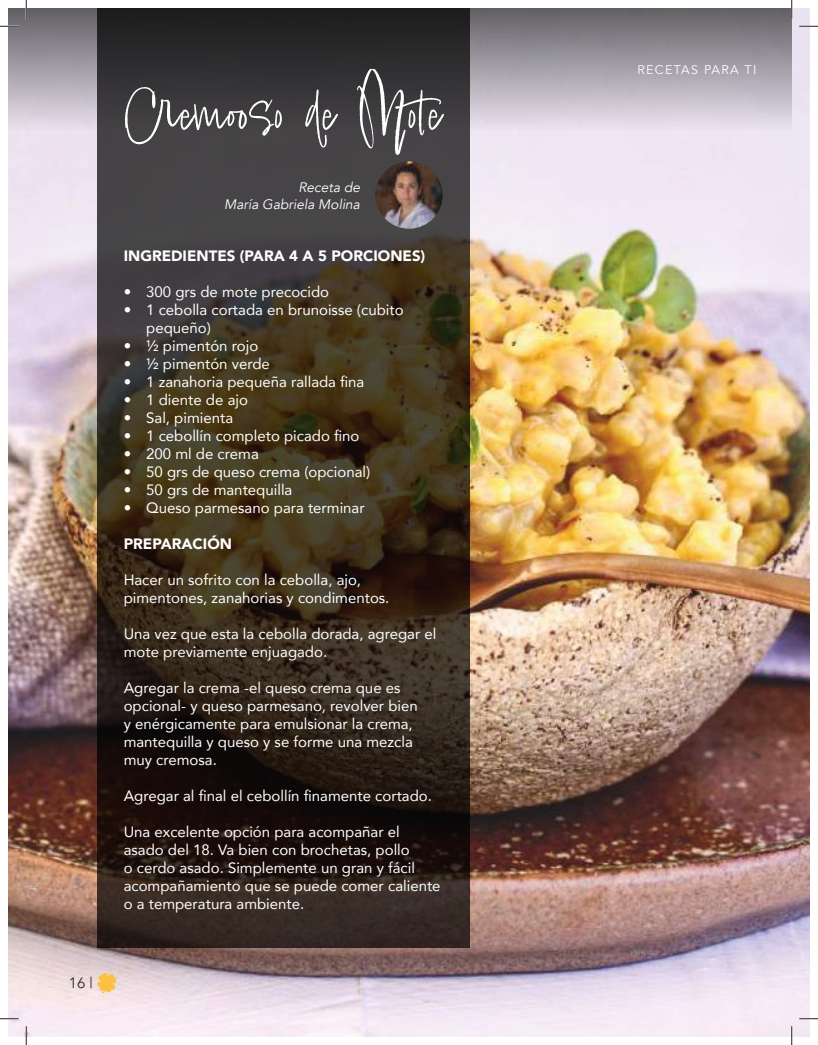
<style>
.page{position:relative;width:818px;height:1045px;background:#fff}
.page>*{position:absolute;margin:0;border:0;box-sizing:border-box;transform-origin:0 0}
.t1{font:87.5px "Audrielle No 1";color:#fff}
.t2{font:15px/18px "Avenir";color:#fff}
.t3{font:900 15px "Avenir";color:#fff}
.t4{font:15px "Avenir";color:#2b2b2a}
.t5{font:italic 13.75px/16.5px "Avenir";color:#fff;text-align:right}
.t6{font:12.5px "Avenir";letter-spacing:.1em;color:#fff}
</style>
<div class="page">
<img style="left:9px;top:9px;width:800px;height:1027px">
<div style="left:9px;top:9px;width:783px;height:122px;background:linear-gradient(to bottom,#626064,#e9e1ee)"></div>
<svg style="left:97px;top:972px;width:19px;height:21px"></svg>
<svg style="left:97px;top:9px;width:372px;height:939px;background:#352c23"></svg>
<img style="left:375px;top:161px;width:68px;height:68px;border-radius:34px">
<svg style="left:0;top:25px;width:19px;height:2px"></svg>
<svg style="left:799px;top:25px;width:19px;height:2px"></svg>
<svg style="left:0;top:1018px;width:19px;height:1px"></svg>
<svg style="left:799px;top:1018px;width:19px;height:1px"></svg>
<svg style="left:25px;top:0;width:2px;height:19px"></svg>
<svg style="left:25px;top:1026px;width:2px;height:19px"></svg>
<svg style="left:791px;top:0;width:1px;height:19px"></svg>
<svg style="left:791px;top:1026px;width:1px;height:19px"></svg>
<p class="t4" style="left:69px;top:973px;width:26px">16 |</p>
<h1 class="t1" style="left:124px;top:53px;width:320px">Cremooso de Mote</h1>
<p class="t5" style="left:224px;top:180px;width:137px">Receta de<br>María Gabriela Molina</p>
<p class="t3" style="left:124px;top:243px;width:303px">INGREDIENTES (PARA 4 A 5 PORCIONES)</p>
<p class="t2" style="left:124px;top:282px;width:207px">• 300 grs de mote precocido</p>
<p class="t2" style="left:146px;top:300px;width:259px;text-indent:-23px">• 1 cebolla cortada en brunoisse (cubito pequeño)</p>
<p class="t2" style="left:124px;top:336px;width:136px">• ½ pimentón rojo</p>
<p class="t2" style="left:124px;top:354px;width:148px">• ½ pimentón verde</p>
<p class="t2" style="left:124px;top:372px;width:242px">• 1 zanahoria pequeña rallada fina</p>
<p class="t2" style="left:124px;top:390px;width:126px">• 1 diente de ajo</p>
<p class="t2" style="left:124px;top:408px;width:111px">• Sal, pimienta</p>
<p class="t2" style="left:124px;top:426px;width:237px">• 1 cebollín completo picado fino</p>
<p class="t2" style="left:124px;top:444px;width:137px">• 200 ml de crema</p>
<p class="t2" style="left:124px;top:462px;width:248px">• 50 grs de queso crema (opcional)</p>
<p class="t2" style="left:124px;top:480px;width:170px">• 50 grs de mantequilla</p>
<p class="t2" style="left:124px;top:498px;width:242px">• Queso parmesano para terminar</p>
<p class="t3" style="left:124px;top:531px;width:110px">PREPARACIÓN</p>
<p class="t2" style="left:124px;top:570px;width:267px">Hacer un sofrito con la cebolla, ajo, pimentones, zanahorias y condimentos.</p>
<p class="t2" style="left:124px;top:624px;width:314px">Una vez que esta la cebolla dorada, agregar el mote previamente enjuagado.</p>
<p class="t2" style="left:124px;top:678px;width:296px">Agregar la crema -el queso crema que es opcional- y queso parmesano, revolver bien y enérgicamente para emulsionar la crema, mantequilla y queso y se forme una mezcla muy cremosa.</p>
<p class="t2" style="left:124px;top:786px;width:310px">Agregar al final el cebollín finamente cortado.</p>
<p class="t2" style="left:124px;top:822px;width:318px">Una excelente opción para acompañar el asado del 18. Va bien con brochetas, pollo<br>o cerdo asado. Simplemente un gran y fácil acompañamiento que se puede comer caliente o a temperatura ambiente.</p>
<p class="t6" style="left:638px;top:62px;width:120px">RECETAS PARA TI</p>
</div>
